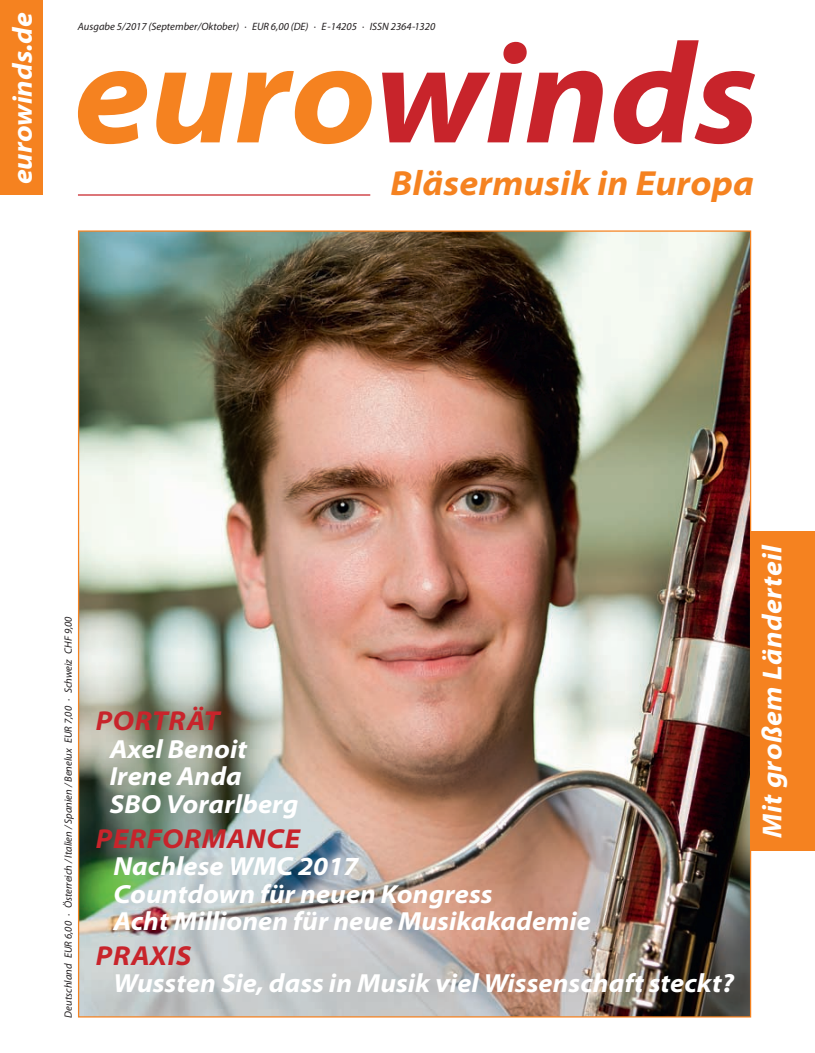
<style>
.page{position:relative;width:815px;height:1053px;background:#fff}
.page>*{position:absolute;margin:0;border:0;box-sizing:border-box;transform-origin:0 0}
.t1{font:italic 700 semi-expanded 142.5px "Myriad Pro";letter-spacing:-.005em;color:#c8242b}
.t2{font:italic 700 semi-expanded 35px "Myriad Pro";letter-spacing:.005em;color:#f58220}
.t3{font:italic 700 semi-expanded 27.5px "Myriad Pro";letter-spacing:.015em;color:#fff}
.t4{font:italic 700 semi-expanded 27.5px "Myriad Pro";letter-spacing:.02em;color:#c8242b}
.t5{font:italic 700 semi-expanded 26.25px/27.5px "Myriad Pro";color:#fff}
.t6{font:italic 10.62px "Myriad Pro";color:#231f20}
.s1{color:#f58220}
</style>
<div class="page">
<div style="left:0;top:0;width:43px;height:195px;background:#f58220"></div>
<hr style="left:78px;top:194px;width:292px;height:2px;background:#c8242b">
<div style="left:751px;top:531px;width:64px;height:319px;background:#f58220"></div>
<img style="left:80px;top:232px;width:669px;height:783px">
<p class="t3" style="left:4px;top:184px;width:173px;rotate:-90deg">eurowinds.de</p>
<p class="t6" style="left:78px;top:20px;width:359px">Ausgabe 5/2017 (September/Oktober) · EUR 6,00 (DE) · E-14205 · ISSN 2364-1320</p>
<p class="t1" style="left:74px;top:0;width:687px"><span class="s1">euro</span>winds</p>
<p class="t2" style="left:391px;top:160px;width:365px">Bläsermusik in Europa</p>
<p class="t6" style="left:62px;top:1017px;width:402px;rotate:-90deg">Deutschland EUR 6,00 · Österreich / Italien / Spanien / Benelux EUR 7,00 · Schweiz CHF 9,00</p>
<p class="t4" style="left:96px;top:703px;width:125px">PORTRÄT</p>
<p class="t5" style="left:110px;top:734px;width:190px">Axel Benoit<br>Irene Anda<br>SBO Vorarlberg</p>
<p class="t4" style="left:96px;top:820px;width:206px">PERFORMANCE</p>
<p class="t5" style="left:113px;top:851px;width:479px">Nachlese WMC 2017<br>Countdown für neuen Kongress<br>Acht Millionen für neue Musikakademie</p>
<p class="t4" style="left:96px;top:937px;width:97px">PRAXIS</p>
<p class="t5" style="left:113px;top:968px;width:622px">Wussten Sie, dass in Musik viel Wissenschaft steckt?</p>
<p class="t3" style="left:754px;top:837px;width:295px;rotate:-90deg">Mit großem Länderteil</p>
</div>
